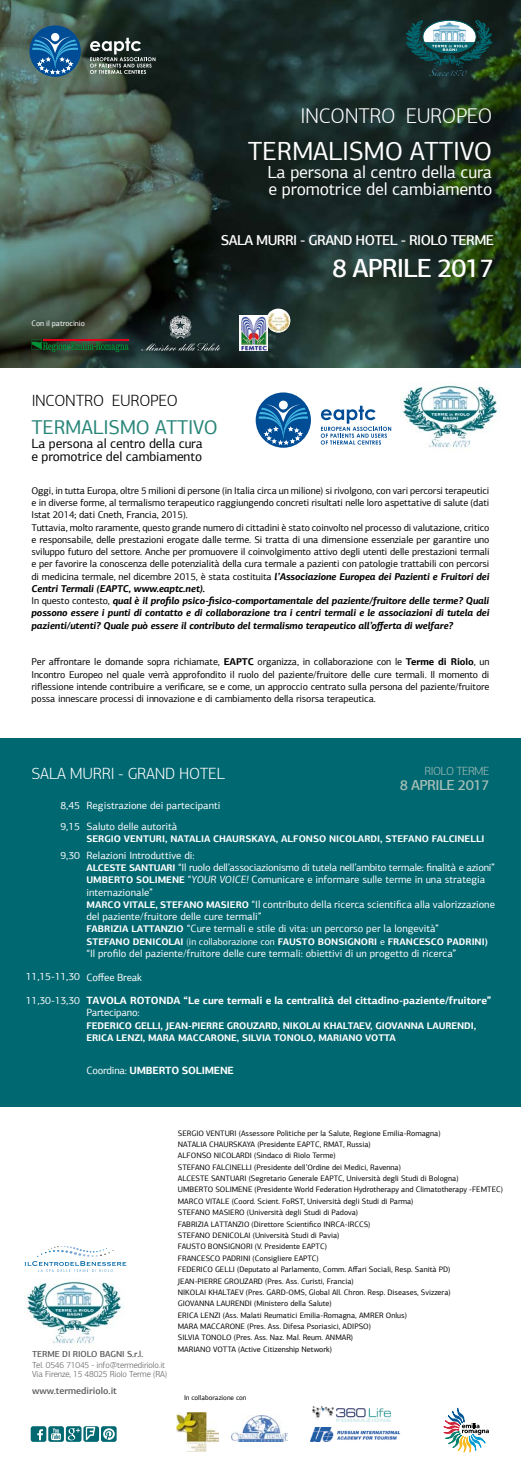
<style>
.page{position:relative;width:521px;height:1474px;background:#fff}
.page>*{position:absolute;margin:0;border:0;box-sizing:border-box;transform-origin:0 0}
.t1{font:26.25px "PF Agora Sans Pro";letter-spacing:-.01em;color:#fff}
.t2{font:500 26.25px "PF Agora Sans Pro";letter-spacing:-.04em;color:#fff}
.t3{font:300 21.35px "PF Agora Sans Pro";letter-spacing:-.015em;color:#fff}
.t4{font:20.04px "PF Agora Sans Pro";letter-spacing:-.01em;color:#278578}
.t5{font:17.5px/17.5px "PF Agora Sans Pro";letter-spacing:-.01em;color:#fff}
.t6{font:300 16.28px "PF Agora Sans Pro";letter-spacing:-.015em;color:#fff}
.t7{font:300 16.28px "PF Agora Sans Pro";letter-spacing:-.015em;color:#000}
.t8{font:500 14.53px "PF Agora Sans Pro";letter-spacing:-.04em;color:#a6beb7}
.t9{font:500 14.26px "PF Agora Sans Pro";letter-spacing:-.04em;color:#fff}
.t10{font:13.39px/13.4px "PF Agora Sans Pro";letter-spacing:-.01em;color:#000}
.t11{font:300 11.81px "PF Agora Sans Pro";letter-spacing:-.04em;color:#a6beb7}
.t12{font:10.5px/12.2px "PF Agora Sans Pro";color:#fff}
.t13{font:700 10.5px "PF Agora Sans Pro";color:#fff}
.t14{font:700 10.5px "PF Agora Sans Pro";letter-spacing:-.02em;color:#fff}
.t15{font:10.5px "PF Agora Sans Pro";letter-spacing:-.02em;color:#fff}
.t16{font:9.89px/12.2px "PF Agora Sans Pro";letter-spacing:-.01em;color:#000}
.t17{font:700 9.62px/12.2px "PF Agora Sans Pro";letter-spacing:-.01em;color:#fff}
.t18{font:500 9.62px "PF Agora Sans Pro";color:#58585a}
.t19{font:300 8.75px/8.8px "PF Agora Sans Pro";letter-spacing:-.01em;color:#58585a}
.t20{font:500 8.75px "PF Agora Sans Pro";letter-spacing:-.01em;color:#58585a}
.t21{font:7.88px/11.4px "PF Agora Sans Pro";color:#000}
.t22{font:7.88px "PF Agora Sans Pro";letter-spacing:-.01em;color:#fff}
.t23{font:7px "PF Agora Sans Pro";color:#000}
.t24{font:6.65px "Zapfino";color:#489ab9}
.s1{font-weight:700;font-style:italic}
.s2{font-weight:700}
.s3{font-weight:700;font-size:9.62px}
.s4{font-style:italic}
.s5{font-weight:300}
.s6{font-weight:400}
</style>
<div class="page">
<img style="left:0;top:0;width:521px;height:367px">
<svg style="left:90px;top:38px;width:65px;height:36px;background:#555f5a"></svg>
<svg style="left:29px;top:25px;width:52px;height:52px"></svg>
<div style="left:51px;top:33px;width:8px;height:8px;background:#fff;border-radius:50%"></div>
<svg style="left:32px;top:37px;width:46px;height:37px;background:#2e74aa"></svg>
<svg style="left:405px;top:20px;width:88px;height:56px;background:#376061"></svg>
<img style="left:142px;top:315px;width:77px;height:35px">
<div style="left:33px;top:340px;width:110px;height:27px;background:#000;opacity:.75"></div>
<svg style="left:32px;top:339px;width:97px;height:13px"></svg>
<div style="left:239px;top:315px;width:29px;height:35px;background:#fff"></div>
<img style="left:241px;top:316px;width:26px;height:34px">
<svg style="left:266px;top:308px;width:24px;height:24px"></svg>
<img style="left:266px;top:311px;width:24px;height:21px">
<svg style="left:25px;top:1245px;width:101px;height:26px"></svg>
<div style="left:31px;top:1426px;width:15px;height:15px;background:#006871;border-radius:2px"></div>
<svg style="left:37px;top:1429px;width:6px;height:11px"></svg>
<svg style="left:48px;top:1426px;width:16px;height:15px"></svg>
<svg style="left:51px;top:1427px;width:10px;height:12px"></svg>
<img style="left:83px;top:1426px;width:16px;height:15px">
<div style="left:66px;top:1426px;width:15px;height:15px;background:#006871;border-radius:2px"></div>
<svg style="left:68px;top:1428px;width:12px;height:12px"></svg>
<div style="left:101px;top:1426px;width:16px;height:15px;background:#006871;border-radius:2px"></div>
<svg style="left:103px;top:1428px;width:12px;height:11px"></svg>
<img style="left:26px;top:1281px;width:98px;height:65px">
<svg style="left:444px;top:1408px;width:45px;height:43px"></svg>
<img style="left:313px;top:1406px;width:77px;height:14px">
<img style="left:176px;top:1412px;width:42px;height:38px">
<img style="left:231px;top:1415px;width:57px;height:26px">
<img style="left:310px;top:1427px;width:91px;height:14px">
<svg style="left:321px;top:406px;width:70px;height:38px"></svg>
<div style="left:256px;top:392px;width:55px;height:56px;background:#004d96;border-radius:50%"></div>
<svg style="left:279px;top:400px;width:9px;height:9px"></svg>
<svg style="left:259px;top:404px;width:49px;height:40px"></svg>
<img style="left:400px;top:385px;width:99px;height:65px">
<div style="left:0;top:737px;width:521px;height:369px;background:#006871"></div>
<p class="t24" style="left:429px;top:69px;width:21px">Since</p>
<h2 class="t3" style="left:300px;top:104px;width:193px">INCONTRO EUROPEO</h2>
<h1 class="t1" style="left:248px;top:136px;width:246px">TERMALISMO ATTIVO</h1>
<h3 class="t5" style="left:267px;top:163px;width:226px">La persona al centro della cura e promotrice del cambiamento</h3>
<p class="t22" style="left:32px;top:319px;width:55px">Con il patrocinio</p>
<h3 class="t9" style="left:221px;top:231px;width:275px">SALA MURRI - GRAND HOTEL - RIOLO TERME</h3>
<h1 class="t2" style="left:332px;top:251px;width:163px">8 APRILE 2017</h1>
<h3 class="t7" style="left:32px;top:391px;width:148px">INCONTRO EUROPEO</h3>
<h3 class="t4" style="left:32px;top:415px;width:188px">TERMALISMO ATTIVO</h3>
<h3 class="t10" style="left:32px;top:436px;width:173px">La persona al centro della cura e promotrice del cambiamento</h3>
<p class="t16" style="left:32px;top:484px;width:459px">Oggi, in tutta Europa, oltre 5 milioni di persone (in Italia circa un milione) si rivolgono, con vari percorsi terapeutici e in diverse forme, al termalismo terapeutico raggiungendo concreti risultati nelle loro aspettative di salute (dati Istat 2014; dati Cneth, Francia, 2015).<br>Tuttavia, molto raramente, questo grande numero di cittadini è stato coinvolto nel processo di valutazione, critico e responsabile, delle prestazioni erogate dalle terme. Si tratta di una dimensione essenziale per garantire uno sviluppo futuro del settore. Anche per promuovere il coinvolgimento attivo degli utenti delle prestazioni termali e per favorire la conoscenza delle potenzialità della cura termale a pazienti con patologie trattabili con percorsi di medicina termale, nel dicembre 2015, è stata costituita <span class="s1">l’Associazione Europea dei Pazienti e Fruitori dei Centri Termali (EAPTC, www.eaptc.net).<br></span>In questo contesto, <span class="s1">qual è il profilo psico-fisico-comportamentale del paziente/fruitore delle terme? Quali possono essere i punti di contatto e di collaborazione tra i centri termali e le associazioni di tutela dei pazienti/utenti? Quale può essere il contributo del termalismo terapeutico all’offerta di welfare?</span></p>
<p class="t16" style="left:31px;top:656px;width:459px;text-align:justify">Per affrontare le domande sopra richiamate, <span class="s2">EAPTC</span> organizza, in collaborazione con le <span class="s2">Terme di Riolo</span>, un Incontro Europeo nel quale verrà approfondito il ruolo del paziente/fruitore delle cure termali. Il momento di riflessione intende contribuire a verificare, se e come, un approccio centrato sulla persona del paziente/fruitore possa innescare processi di innovazione e di cambiamento della risorsa terapeutica.</p>
<p class="t11" style="left:424px;top:764px;width:66px">RIOLO TERME</p>
<h3 class="t8" style="left:400px;top:775px;width:91px">8 APRILE 2017</h3>
<h3 class="t6" style="left:32px;top:763px;width:195px">SALA MURRI - GRAND HOTEL</h3>
<p class="t12" style="left:60px;top:799px;width:21px">8,45</p>
<p class="t12" style="left:86px;top:795px;width:136px;line-height:21px">Registrazione dei partecipanti<br>Saluto delle autorità</p>
<p class="t17" style="left:86px;top:832px;width:400px">SERGIO VENTURI, NATALIA CHAURSKAYA, ALFONSO NICOLARDI, STEFANO FALCINELLI</p>
<p class="t12" style="left:86px;top:849px;width:410px">Relazioni Introduttive di:<br><span class="s3">ALCESTE SANTUARI</span> “Il ruolo dell’associazionismo di tutela nell’ambito termale: finalità e azioni” <span class="s3">UMBERTO SOLIMENE</span> “<span class="s4">YOUR VOICE!</span> Comunicare e informare sulle terme in una strategia internazionale”<br><span class="s3">MARCO VITALE, STEFANO MASIERO</span> “Il contributo della ricerca scientifica alla valorizzazione del paziente/fruitore delle cure termali”<br><span class="s3">FABRIZIA LATTANZIO</span> “Cure termali e stile di vita: un percorso per la longevità”</p>
<p class="t17" style="left:86px;top:935px;width:403px">STEFANO DENICOLAI <span class="s5">(</span><span class="s6">in collaborazione con</span> FAUSTO BONSIGNORI <span class="s6">e</span> FRANCESCO PADRINI)</p>
<p class="t12" style="left:86px;top:947px;width:371px">“Il profilo del paziente/fruitore delle cure termali: obiettivi di un progetto di ricerca”</p>
<p class="t15" style="left:86px;top:970px;width:57px">Coffee Break</p>
<p class="t13" style="left:86px;top:993px;width:406px">TAVOLA ROTONDA “Le cure termali e la centralità del cittadino-paziente/fruitore”</p>
<p class="t15" style="left:86px;top:1006px;width:55px">Partecipano:</p>
<p class="t17" style="left:86px;top:1019px;width:391px">FEDERICO GELLI, JEAN-PIERRE GROUZARD, NIKOLAI KHALTAEV, GIOVANNA LAURENDI,<br>ERICA LENZI, MARA MACCARONE, SILVIA TONOLO, MARIANO VOTTA</p>
<p class="t14" style="left:86px;top:1063px;width:149px"><span class="s6">Coordina:</span> UMBERTO SOLIMENE</p>
<p class="t12" style="left:60px;top:820px;width:21px">9,15</p>
<p class="t12" style="left:60px;top:849px;width:21px">9,30</p>
<p class="t12" style="left:26px;top:970px;width:56px">11,15-11,30</p>
<p class="t12" style="left:26px;top:994px;width:56px">11,30-13,30</p>
<p class="t20" style="left:32px;top:1348px;width:113px">TERME DI RIOLO BAGNI S.r.l.</p>
<p class="t19" style="left:32px;top:1360px;width:137px">Tel. 0546 71045 - info@termediriolo.it<br>Via Firenze, 15 48025 Riolo Terme (RA)</p>
<p class="t18" style="left:32px;top:1384px;width:86px">www.termediriolo.it</p>
<p class="t21" style="left:178px;top:1127px;width:327px">SERGIO VENTURI (Assessore Politiche per la Salute, Regione Emilia-Romagna)<br>NATALIA CHAURSKAYA (Presidente EAPTC, RMAT, Russia)<br>ALFONSO NICOLARDI (Sindaco di Riolo Terme)<br>STEFANO FALCINELLI (Presidente dell’Ordine dei Medici, Ravenna)<br>ALCESTE SANTUARI (Segretario Generale EAPTC, Università degli Studi di Bologna)<br>UMBERTO SOLIMENE (Presidente World Federation Hydrotherapy and Climatotherapy -FEMTEC)<br>MARCO VITALE (Coord. Scient. FoRST, Università degli Studi di Parma)<br>STEFANO MASIERO (Università degli Studi di Padova)<br>FABRIZIA LATTANZIO (Direttore Scientifico INRCA-IRCCS)<br>STEFANO DENICOLAI (Università Studi di Pavia)<br>FAUSTO BONSIGNORI (V. Presidente EAPTC)<br>FRANCESCO PADRINI (Consigliere EAPTC)<br>FEDERICO GELLI (Deputato al Parlamento, Comm. Affari Sociali, Resp. Sanità PD)<br>JEAN-PIERRE GROUZARD (Pres. Ass. Curisti, Francia)<br>NIKOLAI KHALTAEV (Pres. GARD-OMS, Global All. Chron. Resp. Diseases, Svizzera)<br>GIOVANNA LAURENDI (Ministero della Salute)<br>ERICA LENZI (Ass. Malati Reumatici Emilia-Romagna, AMRER Onlus)<br>MARA MACCARONE (Pres. Ass. Difesa Psoriasici, ADIPSO)<br>SILVIA TONOLO (Pres. Ass. Naz. Mal. Reum. ANMAR)<br>MARIANO VOTTA (Active Citizenship Network)</p>
<p class="t23" style="left:184px;top:1393px;width:64px">In collaborazione con</p>
</div>
